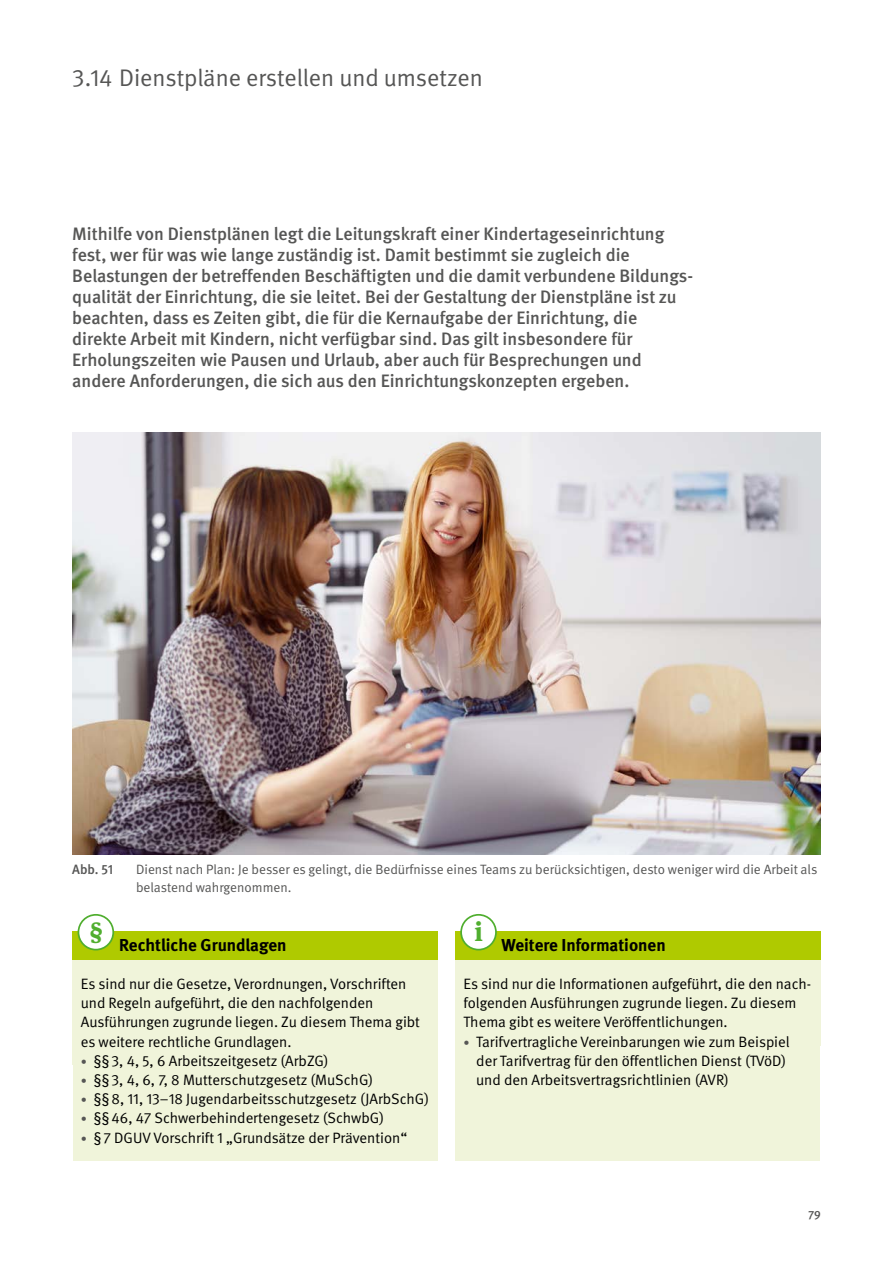
<style>
.page{position:relative;width:893px;height:1263px;background:#fff}
.page>*{position:absolute;margin:0;border:0;box-sizing:border-box;transform-origin:0 0}
.t1{font:700 27px "DGUV Meta Serif";color:#50ae2f}
.Überschriften_H2_Branchenregel{font:24px "DGUV Meta";color:#565655}
.t2{font:700 24px "DGUV Meta Serif";color:#50ae2f}
.Fließtext_AL_12pt{font:500 18px/21px "DGUV Meta";color:#565655}
.Kasten_Schattierung_STG_Titel{font:700 17.25px "DGUV Meta";color:#000}
.Kasten_Schattierung_STG_FT{font:15px/19.2px "DGUV Meta";color:#000}
.t3{font:13.5px/18px "DGUV Meta";color:#565655}
.t4{font:500 13.5px "DGUV Meta";color:#565655}
.t5{font:500 12px "DGUV Meta";color:#565655}
.s1{font-size:12px;color:#565655}
</style>
<div class="page">
<div style="left:72px;top:931px;width:366px;height:29px;background:#afca00"></div>
<div style="left:72px;top:960px;width:366px;height:105px;background:#f0f4da"></div>
<div style="left:73px;top:1056px;width:364px;height:47px;background:#f0f4da"></div>
<div style="left:73px;top:1095px;width:364px;height:47px;background:#f0f4da"></div>
<div style="left:73px;top:1114px;width:364px;height:47px;background:#f0f4da"></div>
<div style="left:78px;top:915px;width:35px;height:35px;background:#fff;border-radius:50%"></div>
<div style="left:78px;top:914px;width:36px;height:36px;border:2px solid #50ae2f;border-radius:50%"></div>
<div style="left:455px;top:931px;width:366px;height:29px;background:#afca00"></div>
<div style="left:455px;top:960px;width:366px;height:86px;background:#f0f4da"></div>
<div style="left:456px;top:1018px;width:364px;height:143px;background:#f0f4da"></div>
<div style="left:461px;top:915px;width:35px;height:35px;background:#fff;border-radius:50%"></div>
<div style="left:460px;top:914px;width:37px;height:36px;border:2px solid #50ae2f;border-radius:50%"></div>
<img style="left:72px;top:432px;width:749px;height:422px">
<h2 class="Überschriften_H2_Branchenregel" style="left:72px;top:64px;width:412px">3.14 Dienstpläne erstellen und umsetzen</h2>
<p class="Fließtext_AL_12pt" style="left:72px;top:224px;width:622px">Mithilfe von Dienstplänen legt die Leitungskraft einer Kindertageseinrichtung fest, wer für was wie lange zuständig ist. Damit bestimmt sie zugleich die Belastungen der betreffenden Beschäftigten und die damit verbundene Bildungs&shy;qualität der Einrichtung, die sie leitet. Bei der Gestaltung der Dienstpläne ist zu beachten, dass es Zeiten gibt, die für die Kernaufgabe der Einrichtung, die direkte Arbeit mit Kindern, nicht verfügbar sind. Das gilt insbesondere für Erholungszeiten wie Pausen und Urlaub, aber auch für Besprechungen und andere Anforderungen, die sich aus den Einrichtungskonzepten ergeben.</p>
<p class="t4" style="left:72px;top:861px;width:42px">Abb. 51</p>
<p class="t3" style="left:136px;top:860px;width:683px">Dienst nach Plan: Je besser es gelingt, die Bedürfnisse eines Teams zu berücksichtigen, desto weniger wird die Arbeit als belastend wahrgenommen.</p>
<h2 class="t2" style="left:90px;top:917px;width:15px">§</h2>
<h3 class="Kasten_Schattierung_STG_Titel" style="left:119px;top:934px;width:169px">Rechtliche Grundlagen</h3>
<p class="Kasten_Schattierung_STG_FT" style="left:81px;top:974px;width:341px">Es sind nur die Gesetze, Verordnungen, Vorschriften und Regeln aufgeführt, die den nachfolgenden Ausführungen zugrunde liegen. Zu diesem Thema gibt es weitere rechtliche Grundlagen.</p>
<p class="Kasten_Schattierung_STG_FT" style="left:81px;top:1051px;width:249px"><span class="s1">•</span> §§3, 4, 5, 6 Arbeitszeitgesetz (ArbZG)</p>
<p class="Kasten_Schattierung_STG_FT" style="left:81px;top:1070px;width:294px"><span class="s1">•</span> §§3, 4, 6, 7, 8 Mutterschutzgesetz (MuSchG)</p>
<p class="Kasten_Schattierung_STG_FT" style="left:81px;top:1090px;width:350px"><span class="s1">•</span> §§8, 11, 13–18 Jugendarbeitsschutzgesetz (JArbSchG)</p>
<p class="Kasten_Schattierung_STG_FT" style="left:81px;top:1109px;width:305px"><span class="s1">•</span> §§46, 47 Schwerbehindertengesetz (SchwbG)</p>
<p class="Kasten_Schattierung_STG_FT" style="left:81px;top:1128px;width:328px"><span class="s1">•</span> §7 DGUV Vorschrift 1 „Grundsätze der Prävention“</p>
<h1 class="t1" style="left:474px;top:915px;width:10px">i</h1>
<h3 class="Kasten_Schattierung_STG_Titel" style="left:502px;top:934px;width:166px">Weitere Informationen</h3>
<p class="Kasten_Schattierung_STG_FT" style="left:463px;top:974px;width:349px">Es sind nur die Informationen aufgeführt, die den nach&shy;folgenden Ausführungen zugrunde liegen. Zu diesem<br>Thema gibt es weitere Veröffentlichungen.</p>
<p class="Kasten_Schattierung_STG_FT" style="left:476px;top:1032px;width:315px;text-indent:-13px"><span class="s1">•</span> Tarifvertragliche Vereinbarungen wie zum Beispiel der Tarifvertrag für den öffentlichen Dienst (TVöD) und den Arbeitsvertragsrichtlinien (AVR)</p>
<p class="t5" style="left:808px;top:1208px;width:14px">79</p>
</div>
